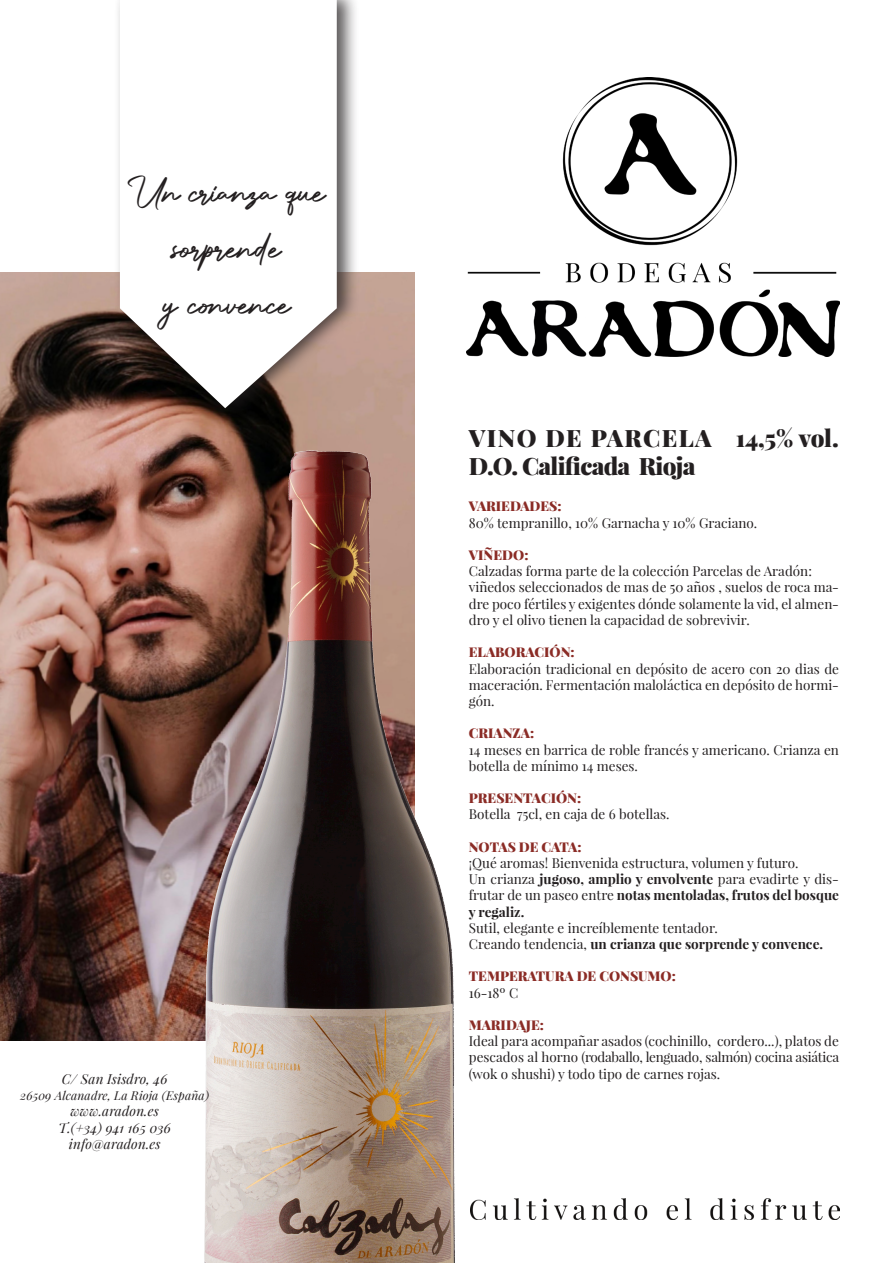
<style>
.page{position:relative;width:893px;height:1263px;background:#fff}
.page>*{position:absolute;margin:0;border:0;box-sizing:border-box;transform-origin:0 0}
.t1{font:46.5px "Authentic Signature";color:#231f20}
.t2{font:46.5px "Authentic Signature";letter-spacing:-.02em;color:#231f20}
.t3{font:900 24px/28.5px "Playfair Display";letter-spacing:-.015em;color:#231f20}
.t4{font:13.5px/16.2px "Playfair Display";color:#231f20;text-align:justify}
.t5{font:700 13.5px/16.2px "Playfair Display";color:#231f20;text-align:justify}
.t6{font:900 13.5px "Playfair Display";color:#8b2c26}
.t7{font:italic 13.5px "Playfair Display";letter-spacing:.01em;color:#231f20}
.t8{font:italic 12px "Playfair Display";letter-spacing:.01em;color:#231f20}
.s1{font-weight:400}
</style>
<div class="page">
<img style="left:0;top:272px;width:415px;height:769px">
<div style="left:114px;top:0;width:245px;height:421px;background:#231f20;opacity:.75"></div>
<svg style="left:120px;top:0;width:217px;height:408px"></svg>
<img style="left:154px;top:447px;width:317px;height:816px">
<img style="left:471px;top:1198px;width:368px;height:22px">
<img style="left:467px;top:77px;width:372px;height:280px">
<img style="left:230px;top:1079px;width:35px;height:19px">
<p class="t2" style="left:128px;top:166px;width:198px">Un crianza que</p>
<p class="t1" style="left:172px;top:222px;width:110px">sorprende</p>
<p class="t1" style="left:163px;top:278px;width:129px">y convence</p>
<p class="t7" style="left:62px;top:1070px;width:107px">C/ San Isisdro, 46</p>
<p class="t8" style="left:20px;top:1088px;width:191px">26509 Alcanadre, La Rioja (España)</p>
<p class="t7" style="left:71px;top:1102px;width:90px">www.aradon.es</p>
<p class="t7" style="left:58px;top:1118px;width:114px">T.(+34) 941 165 036</p>
<p class="t7" style="left:69px;top:1135px;width:93px">info@aradon.es</p>
<p class="t3" style="left:469px;top:423px;width:372px">VINO DE PARCELA 14,5% vol.<br>D.O. Calificada Rioja</p>
<p class="t6" style="left:469px;top:498px;width:94px">VARIEDADES:</p>
<p class="t4" style="left:469px;top:514px;width:290px">80% tempranillo, 10% Garnacha y 10% Graciano.</p>
<p class="t6" style="left:469px;top:546px;width:61px">VIÑEDO:</p>
<p class="t4" style="left:469px;top:563px;width:345px">Calzadas forma parte de la colección Parcelas de Aradón:</p>
<p class="t4" style="left:469px;top:579px;width:372px">viñedos seleccionados de mas de 50 años , suelos de roca ma&shy;dre poco fértiles y exigentes dónde solamente la vid, el almen&shy;dro y el olivo tienen la capacidad de sobrevivir.</p>
<p class="t6" style="left:469px;top:643px;width:107px">ELABORACIÓN:</p>
<p class="t4" style="left:469px;top:660px;width:372px">Elaboración tradicional en depósito de acero con 20 dias de maceración. Fermentación maloláctica en depósito de hormi&shy;gón.</p>
<p class="t6" style="left:469px;top:724px;width:67px">CRIANZA:</p>
<p class="t4" style="left:469px;top:741px;width:372px">14 meses en barrica de roble francés y americano. Crianza en botella de mínimo 14 meses.</p>
<p class="t6" style="left:469px;top:789px;width:114px">PRESENTACIÓN:</p>
<p class="t4" style="left:469px;top:806px;width:202px">Botella 75cl, en caja de 6 botellas.</p>
<p class="t6" style="left:469px;top:838px;width:114px">NOTAS DE CATA:</p>
<p class="t4" style="left:469px;top:855px;width:331px">¡Qué aromas! Bienvenida estructura, volumen y futuro.</p>
<p class="t5" style="left:469px;top:871px;width:372px"><span class="s1">Un crianza</span> jugoso, amplio y envolvente <span class="s1">para evadirte y dis&shy;frutar de un paseo entre</span> notas mentoladas, frutos del bosque y regaliz.</p>
<p class="t4" style="left:469px;top:919px;width:251px">Sutil, elegante e increíblemente tentador.</p>
<p class="t5" style="left:469px;top:936px;width:356px"><span class="s1">Creando tendencia,</span> un crianza que sorprende y convence.</p>
<p class="t6" style="left:469px;top:967px;width:209px">TEMPERATURA DE CONSUMO:</p>
<p class="t4" style="left:469px;top:984px;width:51px">16-18º C</p>
<p class="t6" style="left:469px;top:1016px;width:77px">MARIDAJE:</p>
<p class="t4" style="left:469px;top:1033px;width:372px">Ideal para acompañar asados (cochinillo, cordero...), platos de pescados al horno (rodaballo, lenguado, salmón) cocina asiática (wok o shushi) y todo tipo de carnes rojas.</p>
</div>
